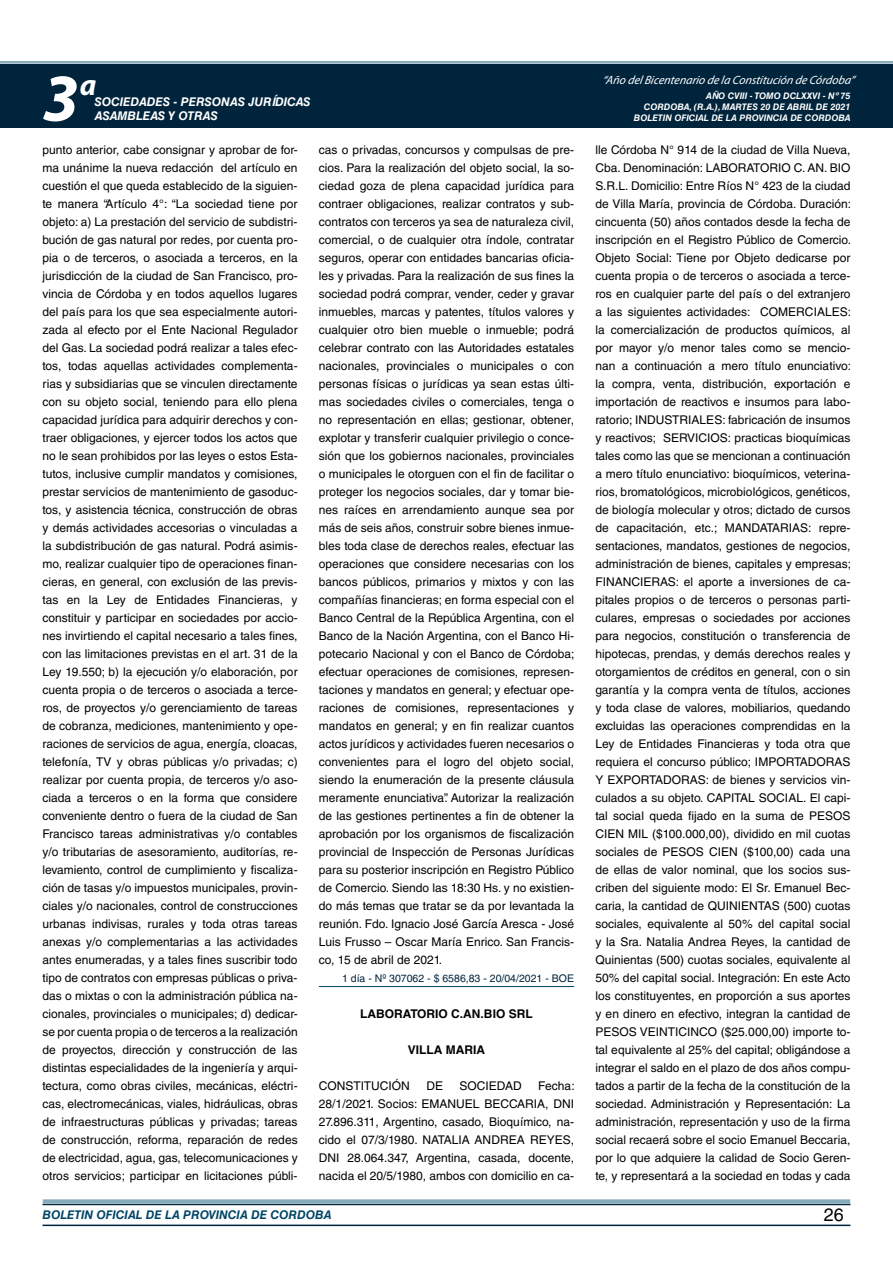
<style>
.page{position:relative;width:893px;height:1263px;background:#fff}
.page>*{position:absolute;margin:0;border:0;box-sizing:border-box;transform-origin:0 0}
.t1{font:italic 700 67.5px "Myriad Pro";color:#fff}
.t2{font:italic 700 30px "Myriad Pro";color:#fff}
.t3{font:18px "Helvetica LT Std";color:#000}
.t4{font:12px/18px "Helvetica LT Std";color:#000;text-align:justify}
.t5{font:italic 12px "Myriad Pro";color:#fff}
.t6{font:italic 700 12px "Helvetica LT Std";color:#fff}
.t7{font:italic 700 12px "Helvetica LT Std";color:#004666}
.t8{font:700 12px "Helvetica LT Std";color:#000}
.t9{font:10.5px "Helvetica LT Std";color:#00243c}
.t10{font:italic 700 9px/10.8px "Helvetica LT Std";color:#fff;text-align:right}
</style>
<div class="page">
<div style="left:0;top:61px;width:893px;height:6px;background:#fff;opacity:.75"></div>
<div style="left:0;top:64px;width:893px;height:64px;background:#00243c"></div>
<hr style="left:43px;top:1224px;width:807px;height:2px;background:#00243c">
<div style="left:42px;top:1198px;width:809px;height:8px;background:#fff;opacity:.75"></div>
<hr style="left:319px;top:986px;width:255px;height:1px;background:#004666">
<h1 class="t1" style="left:43px;top:54px;width:38px">3</h1>
<h2 class="t2" style="left:80px;top:66px;width:18px">a</h2>
<p class="t6" style="left:95px;top:94px;width:217px">SOCIEDADES - PERSONAS JURÍDICAS</p>
<p class="t6" style="left:95px;top:109px;width:125px">ASAMBLEAS Y OTRAS</p>
<p class="t4" style="left:43px;top:141px;width:257px">punto anterior, cabe consignar y aprobar de for&shy;ma unánime la nueva redacción del artículo en cuestión el que queda establecido de la siguien&shy;te manera “Artículo 4°: “La sociedad tiene por objeto: a) La prestación del servicio de subdistri&shy;bución de gas natural por redes, por cuenta pro&shy;pia o de terceros, o asociada a terceros, en la jurisdicción de la ciudad de San Francisco, pro&shy;vincia de Córdoba y en todos aquellos lugares del país para los que sea especialmente autori&shy;zada al efecto por el Ente Nacional Regulador del Gas. La sociedad podrá realizar a tales efec&shy;tos, todas aquellas actividades complementa&shy;rias y subsidiarias que se vinculen directamente con su objeto social, teniendo para ello plena capacidad jurídica para adquirir derechos y con&shy;traer obligaciones, y ejercer todos los actos que no le sean prohibidos por las leyes o estos Esta&shy;tutos, inclusive cumplir mandatos y comisiones, prestar servicios de mantenimiento de gasoduc&shy;tos, y asistencia técnica, construcción de obras y demás actividades accesorias o vinculadas a la subdistribución de gas natural. Podrá asimis&shy;mo, realizar cualquier tipo de operaciones finan&shy;cieras, en general, con exclusión de las previs&shy;tas en la Ley de Entidades Financieras, y constituir y participar en sociedades por accio&shy;nes invirtiendo el capital necesario a tales fines, con las limitaciones previstas en el art. 31 de la Ley 19.550; b) la ejecución y/o elaboración, por cuenta propia o de terceros o asociada a terce&shy;ros, de proyectos y/o gerenciamiento de tareas de cobranza, mediciones, mantenimiento y ope&shy;raciones de servicios de agua, energía, cloacas, telefonía, TV y obras públicas y/o privadas; c) realizar por cuenta propia, de terceros y/o aso&shy;ciada a terceros o en la forma que considere conveniente dentro o fuera de la ciudad de San Francisco tareas administrativas y/o contables y/o tributarias de asesoramiento, auditorías, re&shy;levamiento, control de cumplimiento y fiscaliza&shy;ción de tasas y/o impuestos municipales, provin&shy;ciales y/o nacionales, control de construcciones urbanas indivisas, rurales y toda otras tareas anexas y/o complementarias a las actividades antes enumeradas, y a tales fines suscribir todo tipo de contratos con empresas públicas o priva&shy;das o mixtas o con la administración pública na&shy;cionales, provinciales o municipales; d) dedicar&shy;se por cuenta propia o de terceros a la realización de proyectos, dirección y construcción de las distintas especialidades de la ingeniería y arqui&shy;tectura, como obras civiles, mecánicas, eléctri&shy;cas, electromecánicas, viales, hidráulicas, obras de infraestructuras públicas y privadas; tareas de construcción, reforma, reparación de redes de electricidad, agua, gas, telecomunicaciones y otros servicios; participar en licitaciones públi-</p>
<p class="t4" style="left:319px;top:141px;width:257px">cas o privadas, concursos y compulsas de pre&shy;cios. Para la realización del objeto social, la so&shy;ciedad goza de plena capacidad jurídica para contraer obligaciones, realizar contratos y sub&shy;contratos con terceros ya sea de naturaleza civil, comercial, o de cualquier otra índole, contratar seguros, operar con entidades bancarias oficia&shy;les y privadas. Para la realización de sus fines la sociedad podrá comprar, vender, ceder y gravar inmuebles, marcas y patentes, títulos valores y cualquier otro bien mueble o inmueble; podrá celebrar contrato con las Autoridades estatales nacionales, provinciales o municipales o con personas físicas o jurídicas ya sean estas últi&shy;mas sociedades civiles o comerciales, tenga o no representación en ellas; gestionar, obtener, explotar y transferir cualquier privilegio o conce&shy;sión que los gobiernos nacionales, provinciales o municipales le otorguen con el fin de facilitar o proteger los negocios sociales, dar y tomar bie&shy;nes raíces en arrendamiento aunque sea por más de seis años, construir sobre bienes inmue&shy;bles toda clase de derechos reales, efectuar las operaciones que considere necesarias con los bancos públicos, primarios y mixtos y con las compañías financieras; en forma especial con el Banco Central de la República Argentina, con el Banco de la Nación Argentina, con el Banco Hi&shy;potecario Nacional y con el Banco de Córdoba; efectuar operaciones de comisiones, represen&shy;taciones y mandatos en general; y efectuar ope&shy;raciones de comisiones, representaciones y mandatos en general; y en fin realizar cuantos actos jurídicos y actividades fueren necesarios o convenientes para el logro del objeto social, siendo la enumeración de la presente cláusula meramente enunciativa”. Autorizar la realización de las gestiones pertinentes a fin de obtener la aprobación por los organismos de fiscalización provincial de Inspección de Personas Jurídicas para su posterior inscripción en Registro Público de Comercio. Siendo las 18:30 Hs. y no existien&shy;do más temas que tratar se da por levantada la reunión. Fdo. Ignacio José García Aresca - José Luis Frusso – Oscar María Enrico. San Francis&shy;co, 15 de abril de 2021.</p>
<p class="t9" style="left:342px;top:972px;width:233px">1 día - Nº 307062 - $ 6586,83 - 20/04/2021 - BOE</p>
<p class="t8" style="left:360px;top:1006px;width:174px">LABORATORIO C.AN.BIO SRL</p>
<p class="t8" style="left:408px;top:1042px;width:79px">VILLA MARIA</p>
<p class="t4" style="left:319px;top:1077px;width:92px">CONSTITUCIÓN</p>
<p class="t4" style="left:426px;top:1077px;width:18px">DE</p>
<p class="t4" style="left:459px;top:1077px;width:64px">SOCIEDAD</p>
<p class="t4" style="left:319px;top:1077px;width:257px;text-indent:219px">Fecha:<br>28/1/2021. Socios: EMANUEL BECCARIA, DNI 27.896.311, Argentino, casado, Bioquímico, na&shy;cido el 07/3/1980. NATALIA ANDREA REYES, DNI 28.064.347, Argentina, casada, docente, nacida el 20/5/1980, ambos con domicilio en ca-</p>
<p class="t5" style="left:603px;top:72px;width:254px">“Año delBicentenario de la Constitución de Córdoba”</p>
<p class="t10" style="left:634px;top:91px;width:218px">AÑO CVIII - TOMO DCLXXVI - Nº 75<br>CORDOBA, (R.A.), MARTES 20 DE ABRIL DE 2021<br>BOLETIN OFICIAL DE LA PROVINCIA DE CORDOBA</p>
<p class="t4" style="left:595px;top:141px;width:257px">lle Córdoba N° 914 de la ciudad de Villa Nueva, Cba. Denominación: LABORATORIO C. AN. BIO S.R.L. Domicilio: Entre Ríos N° 423 de la ciudad de Villa María, provincia de Córdoba. Duración: cincuenta (50) años contados desde la fecha de inscripción en el Registro Público de Comercio.<br>Objeto Social: Tiene por Objeto dedicarse por cuenta propia o de terceros o asociada a terce&shy;ros en cualquier parte del país o del extranjero a las siguientes actividades: COMERCIALES: la comercialización de productos químicos, al por mayor y/o menor tales como se mencio&shy;nan a continuación a mero título enunciativo: la compra, venta, distribución, exportación e importación de reactivos e insumos para labo&shy;ratorio; INDUSTRIALES: fabricación de insumos y reactivos; SERVICIOS: practicas bioquímicas tales como las que se mencionan a continuación a mero título enunciativo: bioquímicos, veterina&shy;rios, bromatológicos, microbiológicos, genéticos, de biología molecular y otros; dictado de cursos de capacitación, etc.; MANDATARIAS: repre&shy;sentaciones, mandatos, gestiones de negocios, administración de bienes, capitales y empresas; FINANCIERAS: el aporte a inversiones de ca&shy;pitales propios o de terceros o personas parti&shy;culares, empresas o sociedades por acciones para negocios, constitución o transferencia de hipotecas, prendas, y demás derechos reales y otorgamientos de créditos en general, con o sin garantía y la compra venta de títulos, acciones y toda clase de valores, mobiliarios, quedando excluidas las operaciones comprendidas en la Ley de Entidades Financieras y toda otra que requiera el concurso público; IMPORTADORAS Y EXPORTADORAS: de bienes y servicios vin&shy;culados a su objeto. CAPITAL SOCIAL. El capi&shy;tal social queda fijado en la suma de PESOS CIEN MIL ($100.000,00), dividido en mil cuotas sociales de PESOS CIEN ($100,00) cada una de ellas de valor nominal, que los socios sus&shy;criben del siguiente modo: El Sr. Emanuel Bec&shy;caria, la cantidad de QUINIENTAS (500) cuotas sociales, equivalente al 50% del capital social y la Sra. Natalia Andrea Reyes, la cantidad de Quinientas (500) cuotas sociales, equivalente al 50% del capital social. Integración: En este Acto los constituyentes, en proporción a sus aportes y en dinero en efectivo, integran la cantidad de PESOS VEINTICINCO ($25.000,00) importe to&shy;tal equivalente al 25% del capital; obligándose a integrar el saldo en el plazo de dos años compu&shy;tados a partir de la fecha de la constitución de la sociedad. Administración y Representación: La administración, representación y uso de la firma social recaerá sobre el socio Emanuel Beccaria, por lo que adquiere la calidad de Socio Geren&shy;te, y representará a la sociedad en todas y cada</p>
<p class="t7" style="left:43px;top:1208px;width:290px">BOLETIN OFICIAL DE LA PROVINCIA DE CORDOBA</p>
<h3 class="t3" style="left:824px;top:1204px;width:22px">26</h3>
</div>
